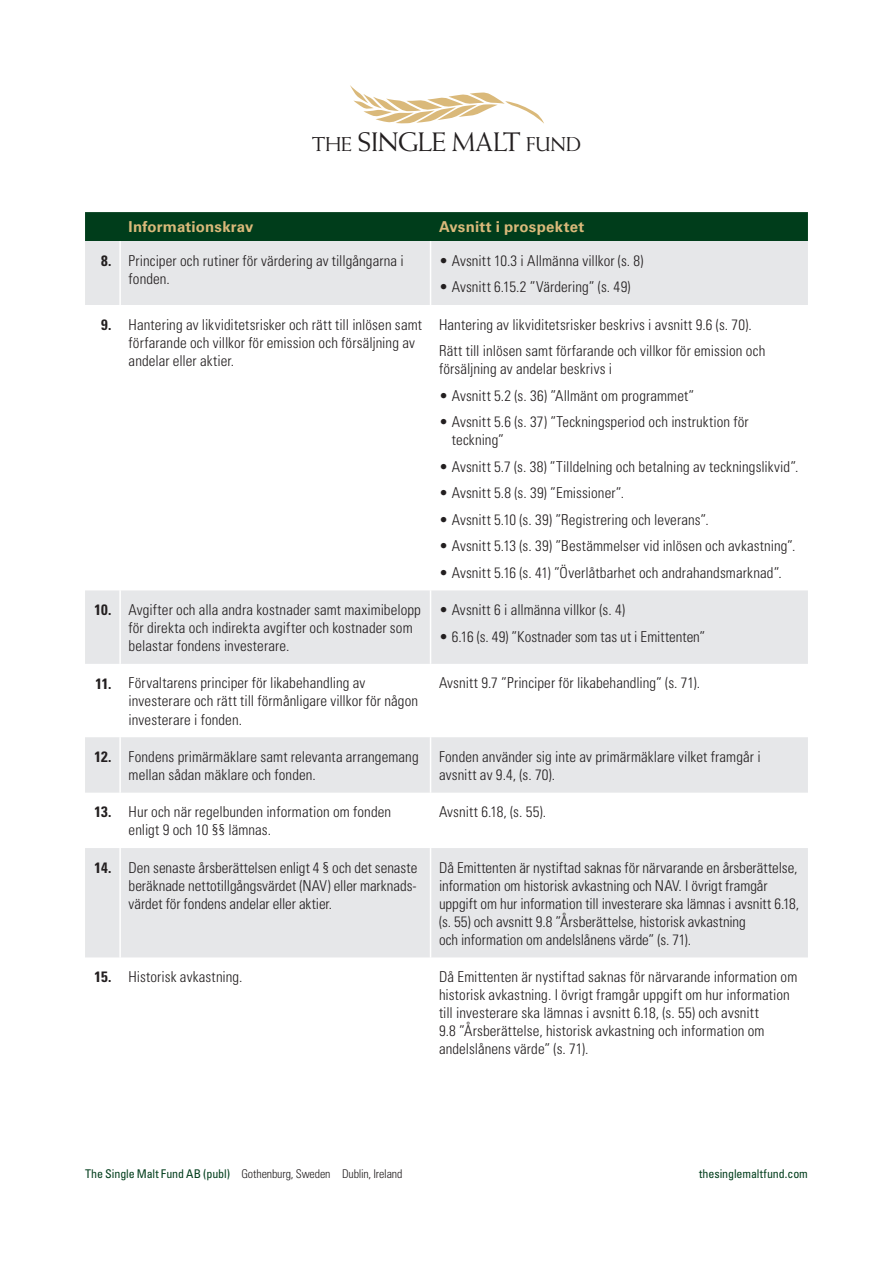
<style>
.page{position:relative;width:893px;height:1263px;background:#fff}
.page>*{position:absolute;margin:0;border:0;box-sizing:border-box;transform-origin:0 0}
.t1{font:26.85px "Weiss Std";letter-spacing:-.025em;color:#231f20}
.t2{font:300 condensed 15px/18px "Univers LT";letter-spacing:.005em;color:#231f20}
.t3{font:700 15px "Univers LT";letter-spacing:.015em;color:#dab97a}
.t4{font:300 condensed 12px "Univers LT";letter-spacing:-.01em;color:#231f20}
.t5{font:condensed 12px "Univers LT";letter-spacing:-.005em;color:#003d1b}
.s1{font-size:20.1px}
.s2{font-weight:700}
.s3{font-weight:400;color:#003d1b}
</style>
<div class="page">
<svg style="left:350px;top:85px;width:194px;height:39px"></svg>
<div style="left:85px;top:212px;width:723px;height:29px;background:#003d1b"></div>
<svg style="left:85px;top:241px;width:723px;height:716px"></svg>
<hr style="left:430px;top:241px;width:1px;height:64px;background:#fff">
<hr style="left:430px;top:305px;width:1px;height:285px;background:#fff">
<hr style="left:430px;top:590px;width:1px;height:74px;background:#fff">
<hr style="left:430px;top:664px;width:1px;height:73px;background:#fff">
<hr style="left:430px;top:737px;width:1px;height:56px;background:#fff">
<hr style="left:430px;top:793px;width:1px;height:55px;background:#fff">
<hr style="left:430px;top:848px;width:1px;height:109px;background:#fff">
<hr style="left:119px;top:241px;width:2px;height:64px;background:#fff">
<hr style="left:119px;top:305px;width:2px;height:285px;background:#fff">
<hr style="left:119px;top:590px;width:2px;height:74px;background:#fff">
<hr style="left:119px;top:664px;width:2px;height:73px;background:#fff">
<hr style="left:119px;top:737px;width:2px;height:56px;background:#fff">
<hr style="left:119px;top:793px;width:2px;height:55px;background:#fff">
<hr style="left:119px;top:848px;width:2px;height:109px;background:#fff">
<h1 class="t1" style="left:312px;top:126px;width:271px"><span class="s1">THE</span> SINGLE MALT <span class="s1">FUND</span></h1>
<p class="t3" style="left:129px;top:218px;width:126px">Informationskrav</p>
<p class="t3" style="left:439px;top:218px;width:147px">Avsnitt i prospektet</p>
<p class="t2" style="left:129px;top:251px;width:277px;text-indent:-27px"><span class="s2">8.</span> Principer och rutiner för värdering av tillgångarna i fonden.</p>
<p class="t2" style="left:439px;top:251px;width:206px">• Avsnitt 10.3 i Allmänna villkor (s. 8)</p>
<p class="t2" style="left:439px;top:278px;width:193px">• Avsnitt 6.15.2 ”Värdering” (s. 49)</p>
<p class="t2" style="left:129px;top:315px;width:295px;text-indent:-27px"><span class="s2">9.</span> Hantering av likviditetsrisker och rätt till inlösen samt förfarande och villkor för emission och försäljning av andelar eller aktier.</p>
<p class="t2" style="left:439px;top:311px;width:328px;line-height:26.5px">Hantering av likviditetsrisker beskrivs i avsnitt 9.6 (s. 70).<br>Rätt till inlösen samt förfarande och villkor för emission och</p>
<p class="t2" style="left:439px;top:360px;width:175px">försäljning av andelar beskrivs i</p>
<p class="t2" style="left:439px;top:386px;width:257px">• Avsnitt 5.2 (s. 36) ”Allmänt om programmet”</p>
<p class="t2" style="left:452px;top:413px;width:298px;text-indent:-13px">• Avsnitt 5.6 (s. 37) ”Teckningsperiod och instruktion för teckning”</p>
<p class="t2" style="left:439px;top:457px;width:361px">• Avsnitt 5.7 (s. 38) ”Tilldelning och betalning av teckningslikvid”.</p>
<p class="t2" style="left:439px;top:484px;width:186px">• Avsnitt 5.8 (s. 39) ”Emissioner”.</p>
<p class="t2" style="left:439px;top:510px;width:271px">• Avsnitt 5.10 (s. 39) ”Registrering och leverans”.</p>
<p class="t2" style="left:439px;top:537px;width:358px">• Avsnitt 5.13 (s. 39) ”Bestämmelser vid inlösen och avkastning”.</p>
<p class="t2" style="left:439px;top:563px;width:344px">• Avsnitt 5.16 (s. 41) ”Överlåtbarhet och andrahandsmarknad”.</p>
<p class="t2" style="left:129px;top:601px;width:294px;text-indent:-34px"><span class="s2">10.</span> Avgifter och alla andra kostnader samt maximibelopp för direkta och indirekta avgifter och kostnader som belastar fondens investerare.</p>
<p class="t2" style="left:439px;top:601px;width:188px">• Avsnitt 6 i allmänna villkor (s. 4)</p>
<p class="t2" style="left:439px;top:627px;width:268px">• 6.16 (s. 49) ”Kostnader som tas ut i Emittenten”</p>
<p class="t2" style="left:129px;top:674px;width:291px;text-indent:-33px"><span class="s2">11.</span> Förvaltarens principer för likabehandling av investerare och rätt till förmånligare villkor för någon investerare i fonden.</p>
<p class="t2" style="left:439px;top:674px;width:263px">Avsnitt 9.7 ”Principer för likabehandling” (s. 71).</p>
<p class="t2" style="left:129px;top:748px;width:292px;text-indent:-34px"><span class="s2">12.</span> Fondens primärmäklare samt relevanta arrangemang mellan sådan mäklare och fonden.</p>
<p class="t2" style="left:439px;top:748px;width:323px">Fonden använder sig inte av primärmäklare vilket framgår i avsnitt av 9.4, (s. 70).</p>
<p class="t2" style="left:129px;top:803px;width:264px;text-indent:-34px"><span class="s2">13.</span> Hur och när regelbunden information om fonden enligt 9 och 10 §§ lämnas.</p>
<p class="t2" style="left:439px;top:803px;width:109px">Avsnitt 6.18, (s. 55).</p>
<p class="t2" style="left:129px;top:858px;width:290px;text-align:justify;text-indent:-34px"><span class="s2">14.</span> Den senaste årsberättelsen enligt 4 § och det senaste beräknade nettotillgångsvärdet (NAV) eller marknads&shy;värdet för fondens andelar eller aktier.</p>
<p class="t2" style="left:439px;top:858px;width:362px">Då Emittenten är nystiftad saknas för närvarande en årsberättelse, information om historisk avkastning och NAV. I övrigt framgår uppgift om hur information till investerare ska lämnas i avsnitt 6.18, (s. 55) och avsnitt 9.8 ”Årsberättelse, historisk avkastning<br>och information om andelslånens värde” (s. 71).</p>
<p class="t2" style="left:95px;top:968px;width:149px"><span class="s2">15.</span> Historisk avkastning.</p>
<p class="t2" style="left:439px;top:968px;width:360px">Då Emittenten är nystiftad saknas för närvarande information om historisk avkastning. I övrigt framgår uppgift om hur information till investerare ska lämnas i avsnitt 6.18, (s. 55) och avsnitt<br>9.8 ”Årsberättelse, historisk avkastning och information om andelslånens värde” (s. 71).</p>
<p class="t4" style="left:85px;top:1166px;width:319px"><span class="s3">The Single Malt Fund AB (publ)</span> Gothenburg, Sweden Dublin, Ireland</p>
<p class="t5" style="left:699px;top:1166px;width:110px">thesinglemaltfund.com</p>
</div>
